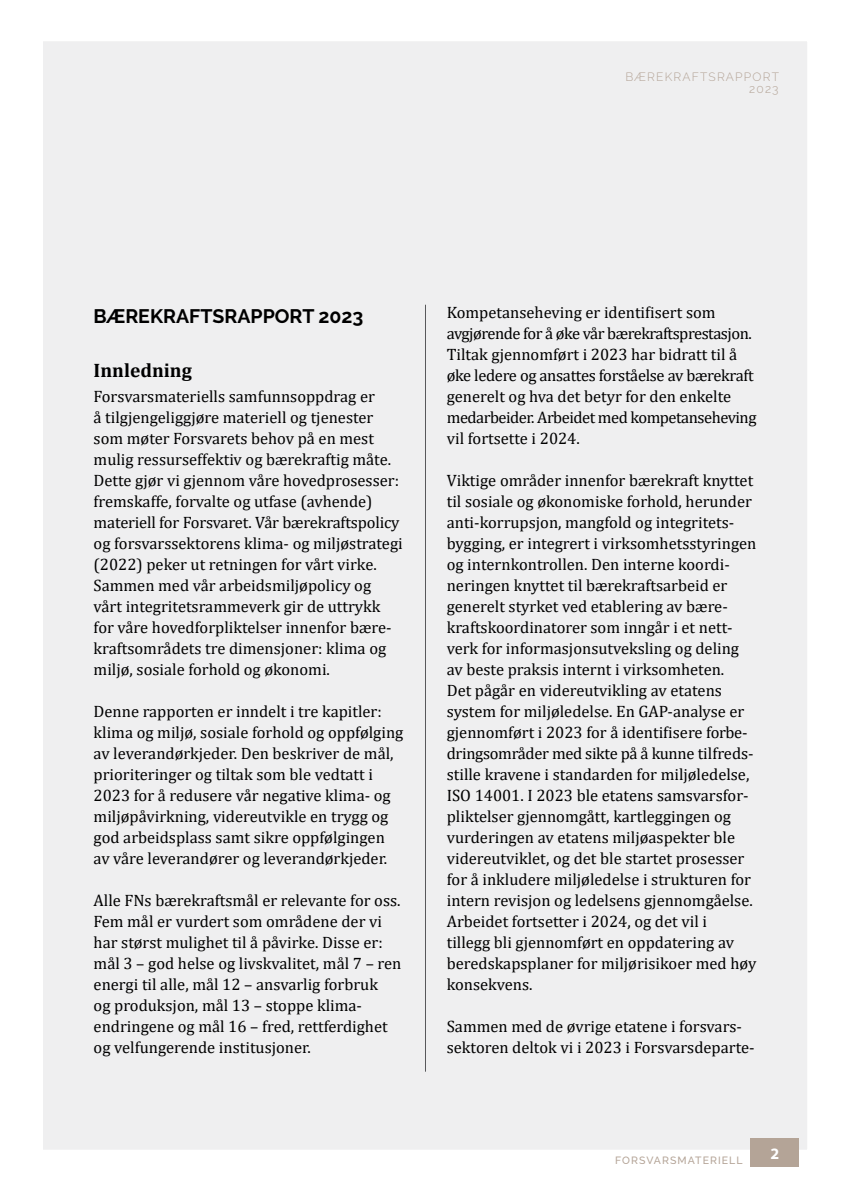
<style>
.page{position:relative;width:851px;height:1191px;background:#fff}
.page>*{position:absolute;margin:0;border:0;box-sizing:border-box;transform-origin:0 0}
.Heading_H2{font:700 19.5px "Raleway";color:#000}
.Brødtekst_bold{font:700 19.5px "Cambria";color:#000}
.Brødtekst{font:16.5px/21px "Cambria";color:#000}
.Brødtekst-2{font:16.5px/21px "Cambria";letter-spacing:-.02em;color:#000}
.t1{font:700 15.9px "Myriad Pro";color:#fff}
.t2{font:300 12px/12px "Raleway";letter-spacing:.1em;color:#b4a497;text-align:right}
.t3{font:500 10.5px "Raleway";letter-spacing:.1em;color:#b4a497}
</style>
<div class="page">
<div style="left:43px;top:41px;width:764px;height:1109px;background:#efeff0"></div>
<div style="left:750px;top:1138px;width:49px;height:29px;background:#b4a497"></div>
<p class="t2" style="left:625px;top:70px;width:155px">BÆREKRAFTSRAPPORT<br>2023</p>
<h2 class="Heading_H2" style="left:94px;top:302px;width:271px">BÆREKRAFTSRAPPORT 2023</h2>
<p class="Brødtekst_bold" style="left:94px;top:356px;width:100px">Innledning</p>
<p class="Brødtekst" style="left:94px;top:386px;width:310px">Forsvarsmateriells samfunnsoppdrag er<br>å tilgjengeliggjøre materiell og tjenester som møter Forsvarets behov på en mest mulig ressurseffektiv og bærekraftig måte.<br>Dette gjør vi gjennom våre hovedprosesser: fremskaffe, forvalte og utfase (avhende) materiell for Forsvaret. Vår bærekraftspolicy og forsvarssektorens klima- og miljøstrategi (2022) peker ut retningen for vårt virke.<br>Sammen med vår arbeidsmiljøpolicy og vårt integritetsrammeverk gir de uttrykk for våre hovedforpliktelser innenfor bære&shy;kraftsområdets tre dimensjoner: klima og miljø, sosiale forhold og økonomi.</p>
<p class="Brødtekst" style="left:94px;top:701px;width:311px">Denne rapporten er inndelt i tre kapitler: klima og miljø, sosiale forhold og oppfølging av leverandørkjeder. Den beskriver de mål, prioriteringer og tiltak som ble vedtatt i 2023 for å redusere vår negative klima- og miljøpåvirkning, videreutvikle en trygg og god arbeidsplass samt sikre oppfølgingen av våre leverandører og leverandørkjeder.</p>
<p class="Brødtekst" style="left:94px;top:890px;width:309px">Alle FNs bærekraftsmål er relevante for oss.<br>Fem mål er vurdert som områdene der vi har størst mulighet til å påvirke. Disse er: mål 3 – god helse og livskvalitet, mål 7 – ren energi til alle, mål 12 – ansvarlig forbruk<br>og produksjon, mål 13 – stoppe klima&shy;endringene og mål 16 – fred, rettferdighet og velfungerende institusjoner.</p>
<p class="Brødtekst-2" style="left:446px;top:301px;width:311px">Kompetanseheving er identifisert som avgjørende for å øke vår bærekraftsprestasjon.<br>Tiltak gjennomført i 2023 har bidratt til å øke ledere og ansattes forståelse av bærekraft generelt og hva det betyr for den enkelte medarbeider. Arbeidet med kompetanseheving vil fortsette i 2024.</p>
<p class="Brødtekst" style="left:446px;top:469px;width:311px">Viktige områder innenfor bærekraft knyttet til sosiale og økonomiske forhold, herunder anti-korrupsjon, mangfold og integritets&shy;bygging, er integrert i virksomhetsstyringen og internkontrollen. Den interne koordi&shy;neringen knyttet til bærekraftsarbeid er generelt styrket ved etablering av bære&shy;kraftskoordinatorer som inngår i et nett&shy;verk for informasjonsutveksling og deling av beste praksis internt i virksomheten.<br>Det pågår en videreutvikling av etatens system for miljøledelse. En GAP-analyse er gjennomført i 2023 for å identifisere forbe&shy;dringsområder med sikte på å kunne tilfreds&shy;stille kravene i standarden for miljøledelse, ISO 14001. I 2023 ble etatens samsvarsfor&shy;pliktelser gjennomgått, kartleggingen og vurderingen av etatens miljøaspekter ble videreutviklet, og det ble startet prosesser for å inkludere miljøledelse i strukturen for intern revisjon og ledelsens gjennomgåelse.<br>Arbeidet fortsetter i 2024, og det vil i<br>tillegg bli gjennomført en oppdatering av beredskapsplaner for miljørisikoer med høy konsekvens.</p>
<p class="Brødtekst" style="left:446px;top:1015px;width:309px">Sammen med de øvrige etatene i forsvars&shy;sektoren deltok vi i 2023 i Forsvarsdeparte-</p>
<p class="t3" style="left:615px;top:1153px;width:129px">FORSVARSMATERIELL</p>
<p class="t1" style="left:770px;top:1143px;width:10px">2</p>
</div>
